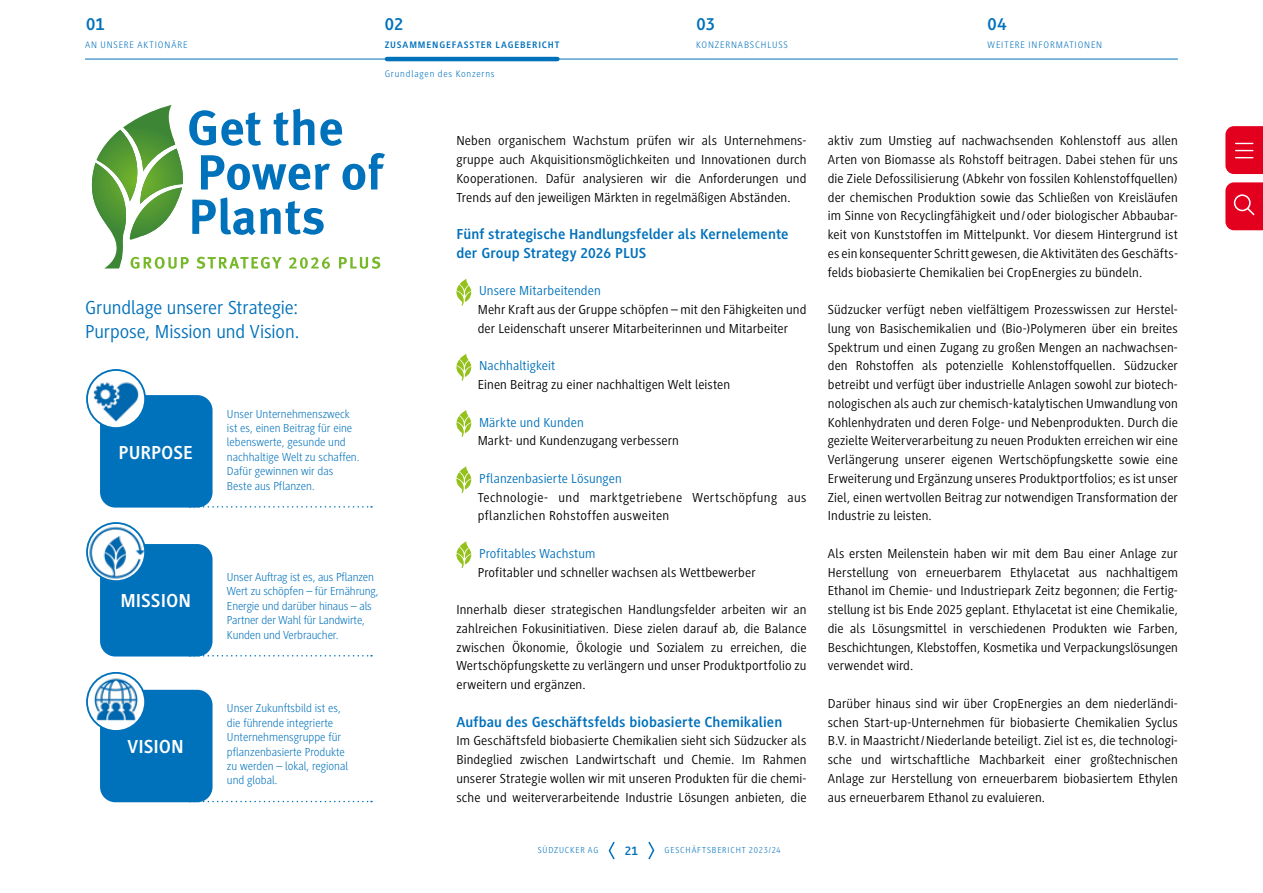
<style>
.page{position:relative;width:1263px;height:893px;background:#fff}
.page>*{position:absolute;margin:0;border:0;box-sizing:border-box;transform-origin:0 0}
.t1{font:19.5px/24px "Generis Sans Pro";letter-spacing:-.005em;color:#0071bb}
.t2{font:700 19.5px "Generis Sans Pro";color:#fff}
.t3{font:700 18px "Generis Sans Pro";letter-spacing:.01em;color:#0071bb}
.t4{font:700 15px/18.8px "Generis Sans Pro";letter-spacing:.005em;color:#0071bb}
.t5{font:13.5px/18.8px "Generis Sans Pro";letter-spacing:.01em;color:#000;text-align:justify}
.t6{font:13.5px "Generis Sans Pro";letter-spacing:.01em;color:#0071bb}
.t7{font:13.5px/18.8px "Generis Sans Pro";letter-spacing:.03em;color:#000}
.t8{font:700 12.75px "Generis Sans Pro";color:#0071bb}
.t9{font:300 12px/14.4px "Generis Sans Pro";color:#0071bb}
.t10{font:300 9.75px "Generis Sans Pro";letter-spacing:.085em;color:#0071bb}
.t11{font:700 9.75px "Generis Sans Pro";letter-spacing:.09em;color:#0071bb}
.t12{font:300 9px "Generis Sans Pro";letter-spacing:.085em;color:#0071bb}
</style>
<div class="page">
<svg style="left:608px;top:841px;width:7px;height:19px"></svg>
<svg style="left:648px;top:841px;width:7px;height:19px"></svg>
<hr style="left:85px;top:59px;width:1093px;height:1px;background:#0071bb">
<svg style="left:203px;top:506px;width:169px;height:2px"></svg>
<svg style="left:202px;top:655px;width:170px;height:1px"></svg>
<svg style="left:202px;top:801px;width:170px;height:1px"></svg>
<svg style="left:91px;top:105px;width:294px;height:164px"></svg>
<div style="left:100px;top:395px;width:113px;height:113px;background:#0071bb;border-radius:15px"></div>
<div style="left:100px;top:544px;width:113px;height:112px;background:#0071bb;border-radius:15px"></div>
<div style="left:100px;top:690px;width:113px;height:112px;background:#0071bb;border-radius:15px"></div>
<svg style="left:456px;top:279px;width:15px;height:27px"></svg>
<svg style="left:456px;top:354px;width:15px;height:27px"></svg>
<svg style="left:456px;top:410px;width:15px;height:27px"></svg>
<svg style="left:456px;top:466px;width:15px;height:27px"></svg>
<svg style="left:456px;top:541px;width:15px;height:27px"></svg>
<img style="left:86px;top:522px;width:59px;height:61px">
<img style="left:86px;top:369px;width:61px;height:61px">
<img style="left:86px;top:672px;width:61px;height:60px">
<hr style="left:387px;top:57px;width:170px;height:4px;background:#0071bb">
<svg style="left:1225px;top:182px;width:38px;height:48px;background:#e51531"></svg>
<svg style="left:1225px;top:126px;width:38px;height:48px;background:#e5122e"></svg>
<h2 class="t3" style="left:86px;top:14px;width:20px">01</h2>
<h2 class="t3" style="left:385px;top:14px;width:20px">02</h2>
<h2 class="t3" style="left:696px;top:14px;width:20px">03</h2>
<h2 class="t3" style="left:987px;top:14px;width:21px">04</h2>
<p class="t10" style="left:85px;top:39px;width:104px">AN UNSERE AKTIONÄRE</p>
<p class="t11" style="left:385px;top:39px;width:176px">ZUSAMMENGEFASSTER LAGEBERICHT</p>
<p class="t10" style="left:696px;top:39px;width:93px">KONZERNABSCHLUSS</p>
<p class="t10" style="left:987px;top:39px;width:116px">WEITERE INFORMATIONEN</p>
<p class="t10" style="left:385px;top:69px;width:111px">Grundlagen des Konzerns</p>
<h1 class="t1" style="left:85px;top:296px;width:216px">Grundlage unserer Strategie:<br>Purpose, Mission und Vision.</h1>
<h1 class="t2" style="left:119px;top:441px;width:76px">PURPOSE</h1>
<h1 class="t2" style="left:120px;top:590px;width:72px">MISSION</h1>
<h1 class="t2" style="left:128px;top:736px;width:58px">VISION</h1>
<p class="t9" style="left:227px;top:407px;width:134px">Unser Unternehmenszweck ist es, einen Beitrag für eine lebenswerte, gesunde und nachhaltige Welt zu schaffen.<br>Dafür gewinnen wir das<br>Beste aus Pflanzen.</p>
<p class="t9" style="left:227px;top:570px;width:153px">Unser Auftrag ist es, aus Pflanzen<br>Wert zu schöpfen – für Ernährung,<br>Energie und darüber hinaus – als<br>Partner der Wahl für Landwirte,<br>Kunden und Verbraucher.</p>
<p class="t9" style="left:227px;top:701px;width:123px">Unser Zukunftsbild ist es, die führende integrierte<br>Unternehmensgruppe für pflanzenbasierte Produkte zu werden – lokal, regional und global.</p>
<p class="t5" style="left:456px;top:132px;width:352px">Neben organischem Wachstum prüfen wir als Unternehmens&shy;gruppe auch Akquisitionsmöglichkeiten und Innovationen durch Kooperationen. Dafür analysieren wir die Anforderungen und Trends auf den jeweiligen Märkten in regelmäßigen Abständen.</p>
<p class="t4" style="left:456px;top:225px;width:334px">Fünf strategische Handlungsfelder als Kernelemente der Group Strategy 2026 PLUS</p>
<p class="t6" style="left:479px;top:283px;width:123px">Unsere Mitarbeitenden</p>
<p class="t5" style="left:478px;top:300px;width:330px">Mehr Kraft aus der Gruppe schöpfen – mit den Fähigkeiten und der Leidenschaft unserer Mitarbeiterinnen und Mitarbeiter</p>
<p class="t6" style="left:479px;top:358px;width:78px">Nachhaltigkeit</p>
<p class="t5" style="left:478px;top:375px;width:254px">Einen Beitrag zu einer nachhaltigen Welt leisten</p>
<p class="t6" style="left:479px;top:415px;width:106px">Märkte und Kunden</p>
<p class="t5" style="left:478px;top:432px;width:203px">Markt- und Kundenzugang verbessern</p>
<p class="t6" style="left:479px;top:471px;width:144px">Pflanzenbasierte Lösungen</p>
<p class="t7" style="left:478px;top:488px;width:330px">Technologie- und marktgetriebene Wertschöpfung aus pflanzlichen Rohstoffen ausweiten</p>
<p class="t6" style="left:479px;top:546px;width:118px">Profitables Wachstum</p>
<p class="t5" style="left:478px;top:563px;width:279px">Profitabler und schneller wachsen als Wettbewerber</p>
<p class="t5" style="left:456px;top:600px;width:352px">Innerhalb dieser strategischen Handlungsfelder arbeiten wir an zahlreichen Fokusinitiativen. Diese zielen darauf ab, die Balance zwischen Ökonomie, Ökologie und Sozialem zu erreichen, die Wertschöpfungskette zu verlängern und unser Produktportfolio zu erweitern und ergänzen.</p>
<p class="t4" style="left:456px;top:712px;width:327px">Aufbau des Geschäftsfelds biobasierte Chemikalien</p>
<p class="t5" style="left:456px;top:732px;width:352px">Im Geschäftsfeld biobasierte Chemikalien sieht sich Südzucker als Bindeglied zwischen Landwirtschaft und Chemie. Im Rahmen unserer Strategie wollen wir mit unseren Produkten für die chemi&shy;sche und weiterverarbeitende Industrie Lösungen anbieten, die</p>
<p class="t12" style="left:538px;top:845px;width:62px">SÜDZUCKER AG</p>
<p class="t8" style="left:625px;top:843px;width:15px">21</p>
<p class="t12" style="left:665px;top:845px;width:118px">GESCHÄFTSBERICHT 2023/24</p>
<p class="t5" style="left:828px;top:132px;width:352px">aktiv zum Umstieg auf nachwachsenden Kohlenstoff aus allen Arten von Biomasse als Rohstoff beitragen. Dabei stehen für uns die Ziele Defossilisierung (Abkehr von fossilen Kohlenstoffquellen) der chemischen Produktion sowie das Schließen von Kreisläufen im Sinne von Recyclingfähigkeit und / oder biologischer Abbaubar&shy;keit von Kunststoffen im Mittelpunkt. Vor diesem Hintergrund ist es ein konsequenter Schritt gewesen, die Aktivitäten des Geschäfts&shy;felds biobasierte Chemikalien bei CropEnergies zu bündeln.</p>
<p class="t5" style="left:828px;top:300px;width:352px">Südzucker verfügt neben vielfältigem Prozesswissen zur Herstel&shy;lung von Basischemikalien und (Bio-)Polymeren über ein breites Spektrum und einen Zugang zu großen Mengen an nachwachsen&shy;den Rohstoffen als potenzielle Kohlenstoffquellen. Südzucker betreibt und verfügt über industrielle Anlagen sowohl zur biotech&shy;nologischen als auch zur chemisch-katalytischen Umwandlung von Kohlenhydraten und deren Folge- und Nebenprodukten. Durch die gezielte Weiterverarbeitung zu neuen Produkten erreichen wir eine Verlängerung unserer eigenen Wertschöpfungskette sowie eine Erweiterung und Ergänzung unseres Produktportfolios; es ist unser Ziel, einen wertvollen Beitrag zur notwendigen Transformation der Industrie zu leisten.</p>
<p class="t5" style="left:828px;top:544px;width:352px">Als ersten Meilenstein haben wir mit dem Bau einer Anlage zur Herstellung von erneuerbarem Ethylacetat aus nachhaltigem Ethanol im Chemie- und Industriepark Zeitz begonnen; die Fertig&shy;stellung ist bis Ende 2025 geplant. Ethylacetat ist eine Chemikalie, die als Lösungsmittel in verschiedenen Produkten wie Farben, Beschichtungen, Klebstoffen, Kosmetika und Verpackungslösungen verwendet wird.</p>
<p class="t5" style="left:828px;top:694px;width:352px">Darüber hinaus sind wir über CropEnergies an dem niederländi&shy;schen Start-up-Unternehmen für biobasierte Chemikalien Syclus B.V. in Maastricht/Niederlande beteiligt. Ziel ist es, die technologi&shy;sche und wirtschaftliche Machbarkeit einer großtechnischen Anlage zur Herstellung von erneuerbarem biobasiertem Ethylen aus erneuerbarem Ethanol zu evaluieren.</p>
</div>
